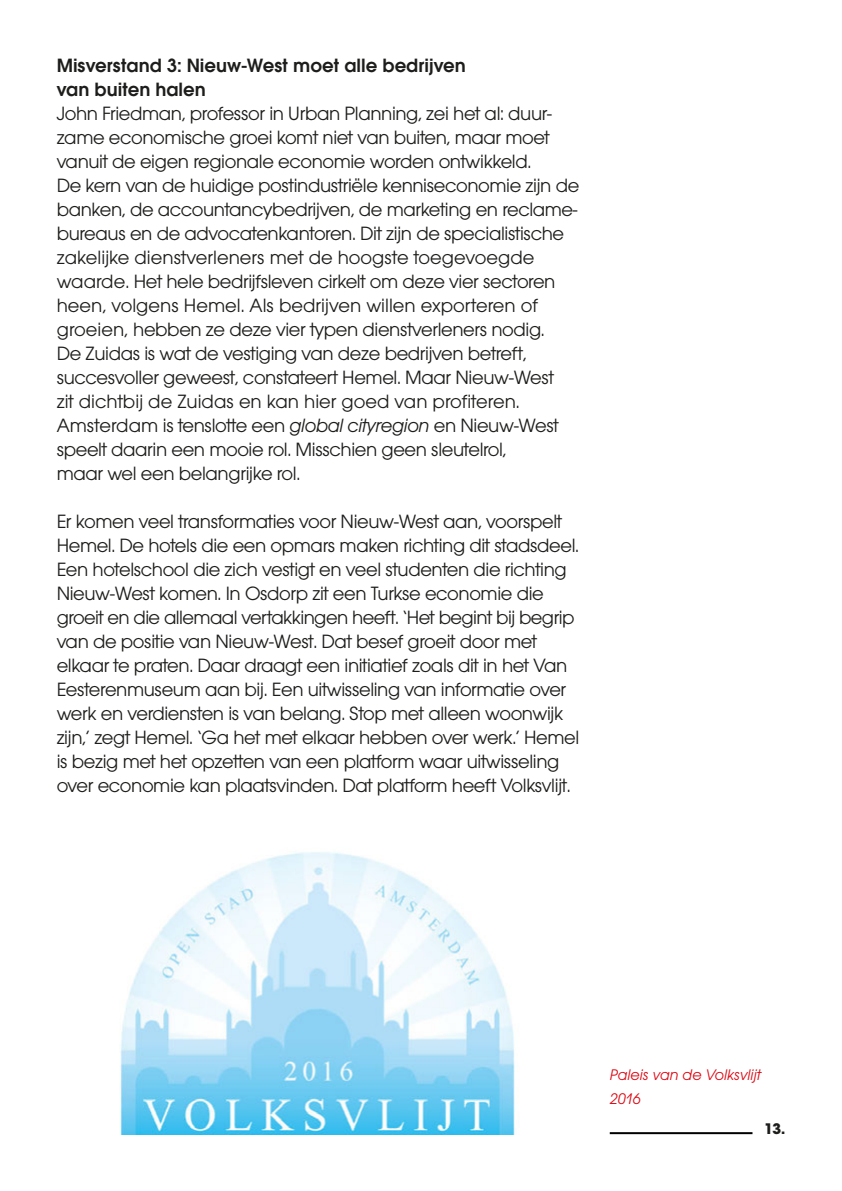
<style>
.page{position:relative;width:842px;height:1191px;background:#fff}
.page>*{position:absolute;margin:0;border:0;box-sizing:border-box;transform-origin:0 0}
.t1{font:20px/24px "Avant Gar Got Itc T";letter-spacing:-.02em;color:#1d1d1b}
.t2{font:600 20px "Avant Gar Got Itc T";color:#1d1d1b}
.t3{font:16px/24px "Avant Gar Got Itc T Book Obli";color:#dc0a14}
.t4{font:700 16px "Avant Gar Got Itc T";color:#1d1d1b}
.s1{font-family:"Avant Gar Got Itc T Book Obli"}
</style>
<div class="page">
<hr style="left:610px;top:1132px;width:142px;height:2px;background:#000">
<img style="left:119px;top:852px;width:400px;height:282px">
<p class="t2" style="left:57px;top:54px;width:411px">Misverstand 3: Nieuw-West moet alle bedrijven</p>
<p class="t2" style="left:57px;top:78px;width:151px">van buiten halen</p>
<p class="t1" style="left:57px;top:101px;width:496px;text-align:justify">John Friedman, professor in Urban Planning, zei het al: duur&shy;zame economische groei komt niet van buiten, maar moet vanuit de eigen regionale economie worden ontwikkeld.</p>
<p class="t1" style="left:57px;top:173px;width:524px">De kern van de huidige postindustriële kenniseconomie zijn de banken, de accountancybedrijven, de marketing en reclame&shy;bureaus en de advocatenkantoren. Dit zijn de specialistische zakelijke dienstverleners met de hoogste toegevoegde waarde. Het hele bedrijfsleven cirkelt om deze vier sectoren heen, volgens Hemel. Als bedrijven willen exporteren of groeien, hebben ze deze vier typen dienstverleners nodig.</p>
<p class="t1" style="left:57px;top:341px;width:471px">De Zuidas is wat de vestiging van deze bedrijven betreft,</p>
<p class="t1" style="left:57px;top:365px;width:499px">succesvoller geweest, constateert Hemel. Maar Nieuw-West</p>
<p class="t1" style="left:57px;top:389px;width:504px">zit dichtbij de Zuidas en kan hier goed van profiteren.<br>Amsterdam is tenslotte een <span class="s1">global cityregion</span> en Nieuw-West speelt daarin een mooie rol. Misschien geen sleutelrol,</p>
<p class="t1" style="left:57px;top:461px;width:245px">maar wel een belangrijke rol.</p>
<p class="t1" style="left:57px;top:509px;width:524px">Er komen veel transformaties voor Nieuw-West aan, voorspelt Hemel. De hotels die een opmars maken richting dit stadsdeel.<br>Een hotelschool die zich vestigt en veel studenten die richting Nieuw-West komen. In Osdorp zit een Turkse economie die groeit en die allemaal vertakkingen heeft. ‘Het begint bij begrip van de positie van Nieuw-West. Dat besef groeit door met elkaar te praten. Daar draagt een initiatief zoals dit in het Van Eesterenmuseum aan bij. Een uitwisseling van informatie over werk en verdiensten is van belang. Stop met alleen woonwijk zijn,’ zegt Hemel. ‘Ga het met elkaar hebben over werk.’ Hemel is bezig met het opzetten van een platform waar uitwisseling over economie kan plaatsvinden. Dat platform heeft Volksvlijt.</p>
<p class="t3" style="left:610px;top:1062px;width:153px">Paleis van de Volksvlijt<br>2016</p>
<p class="t4" style="left:764px;top:1118px;width:23px">13.</p>
</div>
